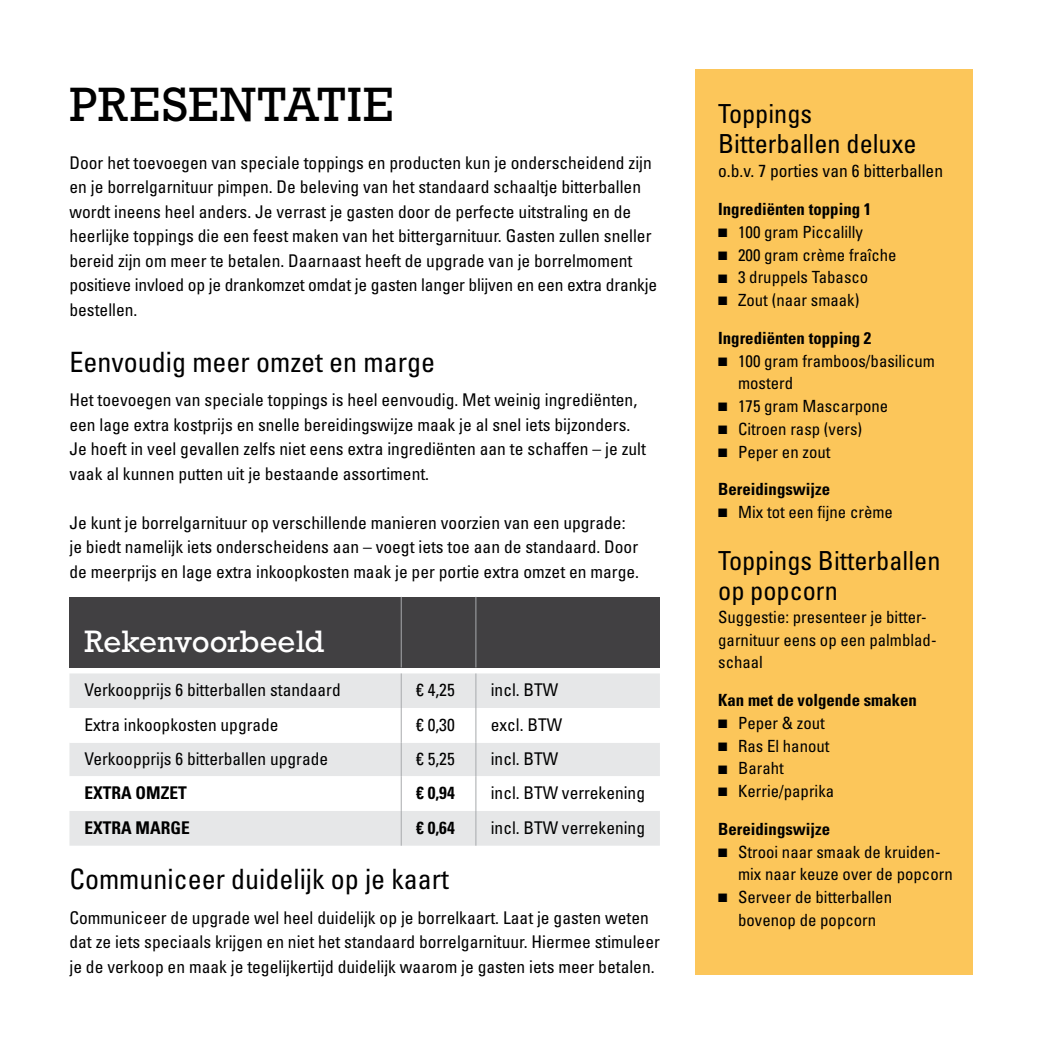
<style>
.page{position:relative;width:1042px;height:1042px;background:#fff}
.page>*{position:absolute;margin:0;border:0;box-sizing:border-box;transform-origin:0 0}
.t1{font:49px "Rockwell Std";letter-spacing:.02em;color:#000}
.t2{font:31.5px "Rockwell Std";color:#fff}
.t3{font:condensed 28px "Univers LT Std";color:#000}
.t4{font:condensed 26.25px/29.8px "Univers LT Std";color:#000}
.t5{font:condensed 17.5px/24.5px "Univers LT Std";color:#000}
.t6{font:700 condensed 17.5px "Univers LT Std";color:#000}
.t7{font:condensed 16.8px/22.8px "Univers LT Std";color:#000}
.t8{font:700 condensed 16.8px "Univers LT Std";color:#000}
</style>
<div class="page">
<div style="left:694px;top:69px;width:278px;height:906px;background:#fcc65a"></div>
<div style="left:69px;top:597px;width:591px;height:70px;background:#414042"></div>
<div style="left:69px;top:673px;width:591px;height:172px;background:#e6e7e8"></div>
<svg style="left:69px;top:708px;width:591px;height:103px"></svg>
<hr style="left:401px;top:597px;width:1px;height:70px;background:#a7a9ac">
<hr style="left:475px;top:597px;width:1px;height:70px;background:#a7a9ac">
<hr style="left:401px;top:673px;width:1px;height:35px;background:#a7a9ac">
<hr style="left:475px;top:673px;width:1px;height:35px;background:#a7a9ac">
<hr style="left:401px;top:708px;width:1px;height:35px;background:#a7a9ac">
<hr style="left:475px;top:708px;width:1px;height:35px;background:#a7a9ac">
<hr style="left:401px;top:743px;width:1px;height:33px;background:#a7a9ac">
<hr style="left:475px;top:743px;width:1px;height:33px;background:#a7a9ac">
<hr style="left:401px;top:776px;width:1px;height:35px;background:#a7a9ac">
<hr style="left:475px;top:776px;width:1px;height:35px;background:#a7a9ac">
<hr style="left:401px;top:811px;width:1px;height:34px;background:#a7a9ac">
<hr style="left:475px;top:811px;width:1px;height:34px;background:#a7a9ac">
<h1 class="t1" style="left:69px;top:76px;width:325px">PRESENTATIE</h1>
<p class="t5" style="left:69px;top:150px;width:589px">Door het toevoegen van speciale toppings en producten kun je onderscheidend zijn en je borrelgarnituur pimpen. De beleving van het standaard schaaltje bitterballen wordt ineens heel anders. Je verrast je gasten door de perfecte uitstraling en de heerlijke toppings die een feest maken van het bittergarnituur. Gasten zullen sneller bereid zijn om meer te betalen. Daarnaast heeft de upgrade van je borrelmoment positieve invloed op je drankomzet omdat je gasten langer blijven en een extra drankje bestellen.</p>
<h3 class="t3" style="left:69px;top:344px;width:367px">Eenvoudig meer omzet en marge</h3>
<p class="t5" style="left:69px;top:387px;width:578px">Het toevoegen van speciale toppings is heel eenvoudig. Met weinig ingrediënten, een lage extra kostprijs en snelle bereidingswijze maak je al snel iets bijzonders.<br>Je hoeft in veel gevallen zelfs niet eens extra ingrediënten aan te schaffen – je zult vaak al kunnen putten uit je bestaande assortiment.</p>
<p class="t5" style="left:69px;top:510px;width:571px">Je kunt je borrelgarnituur op verschillende manieren voorzien van een upgrade: je biedt namelijk iets onderscheidens aan – voegt iets toe aan de standaard. Door de meerprijs en lage extra inkoopkosten maak je per portie extra omzet en marge.</p>
<h2 class="t2" style="left:84px;top:623px;width:241px">Rekenvoorbeeld</h2>
<p class="t5" style="left:84px;top:677px;width:258px">Verkoopprijs 6 bitterballen standaard</p>
<p class="t5" style="left:416px;top:677px;width:40px">€ 4,25</p>
<p class="t5" style="left:491px;top:677px;width:69px">incl. BTW</p>
<p class="t5" style="left:84px;top:712px;width:196px">Extra inkoopkosten upgrade</p>
<p class="t5" style="left:416px;top:712px;width:40px">€ 0,30</p>
<p class="t5" style="left:491px;top:712px;width:73px">excl. BTW</p>
<p class="t5" style="left:84px;top:746px;width:245px">Verkoopprijs 6 bitterballen upgrade</p>
<p class="t5" style="left:416px;top:746px;width:40px">€ 5,25</p>
<p class="t5" style="left:491px;top:746px;width:69px">incl. BTW</p>
<p class="t6" style="left:84px;top:782px;width:104px">EXTRA OMZET</p>
<p class="t6" style="left:416px;top:782px;width:40px">€ 0,94</p>
<p class="t5" style="left:491px;top:780px;width:156px">incl. BTW verrekening</p>
<p class="t6" style="left:84px;top:817px;width:107px">EXTRA MARGE</p>
<p class="t6" style="left:416px;top:817px;width:40px">€ 0,64</p>
<p class="t5" style="left:491px;top:815px;width:156px">incl. BTW verrekening</p>
<h3 class="t3" style="left:69px;top:861px;width:381px">Communiceer duidelijk op je kaart</h3>
<p class="t5" style="left:69px;top:905px;width:592px">Communiceer de upgrade wel heel duidelijk op je borrelkaart. Laat je gasten weten dat ze iets speciaals krijgen en niet het standaard borrelgarnituur. Hiermee stimuleer je de verkoop en maak je tegelijkertijd duidelijk waarom je gasten iets meer betalen.</p>
<h3 class="t4" style="left:718px;top:99px;width:200px">Toppings<br>Bitterballen deluxe</h3>
<p class="t5" style="left:718px;top:159px;width:226px">o.b.v. 7 porties van 6 bitterballen</p>
<p class="t8" style="left:718px;top:199px;width:155px">Ingrediënten topping 1</p>
<p class="t7" style="left:718px;top:220px;width:146px">■ 100 gram Piccalilly</p>
<p class="t7" style="left:718px;top:243px;width:180px">■ 200 gram crème fraîche</p>
<p class="t7" style="left:718px;top:266px;width:152px">■ 3 druppels Tabasco</p>
<p class="t7" style="left:718px;top:288px;width:143px">■ Zout (naar smaak)</p>
<p class="t8" style="left:718px;top:327px;width:155px">Ingrediënten topping 2</p>
<p class="t7" style="left:738px;top:349px;width:198px;text-indent:-20px">■ 100 gram framboos/basilicum mosterd</p>
<p class="t7" style="left:718px;top:394px;width:172px">■ 175 gram Mascarpone</p>
<p class="t7" style="left:718px;top:417px;width:145px">■ Citroen rasp (vers)</p>
<p class="t7" style="left:718px;top:440px;width:114px">■ Peper en zout</p>
<p class="t8" style="left:718px;top:479px;width:114px">Bereidingswijze</p>
<p class="t7" style="left:718px;top:500px;width:176px">■ Mix tot een fijne crème</p>
<h3 class="t4" style="left:718px;top:546px;width:224px">Toppings Bitterballen op popcorn</h3>
<p class="t7" style="left:718px;top:605px;width:220px">Suggestie: presenteer je bitter&shy;garnituur eens op een palmblad&shy;schaal</p>
<p class="t8" style="left:718px;top:690px;width:200px">Kan met de volgende smaken</p>
<p class="t7" style="left:718px;top:711px;width:108px">■ Peper &amp; zout</p>
<p class="t7" style="left:718px;top:734px;width:113px">■ Ras El hanout</p>
<p class="t7" style="left:718px;top:757px;width:67px">■ Baraht</p>
<p class="t7" style="left:718px;top:779px;width:117px">■ Kerrie/paprika</p>
<p class="t8" style="left:718px;top:818px;width:114px">Bereidingswijze</p>
<p class="t7" style="left:738px;top:840px;width:216px;text-indent:-20px">■ Strooi naar smaak de kruiden&shy;mix naar keuze over de popcorn</p>
<p class="t7" style="left:718px;top:885px;width:175px;text-align:center">■ Serveer de bitterballen bovenop de popcorn</p>
</div>
